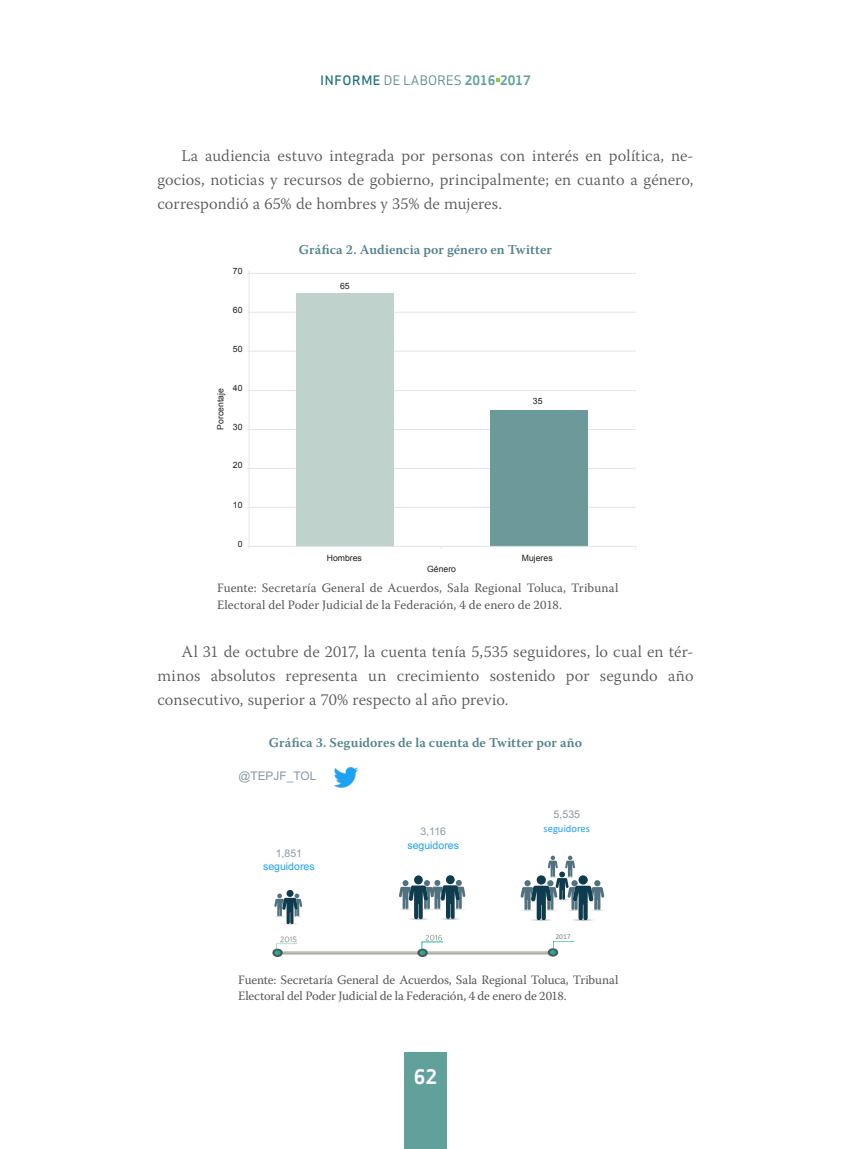
<style>
.page{position:relative;width:851px;height:1149px;background:#fff}
.page>*{position:absolute;margin:0;border:0;box-sizing:border-box;transform-origin:0 0}
.t1{font:700 19.5px "Apex Sans";color:#fff}
.Texto{font:300 16.5px/24px "Warnock Pro";color:#57585a;text-align:justify}
.T_Graf{font:600 13.5px "Warnock Pro";letter-spacing:.005em;color:#53838c}
.Fuente-Notas{font:12.75px/16.5px "Warnock Pro";letter-spacing:-.005em;color:#57585a}
.t2{font:12.75px "Apex Sans";letter-spacing:.02em;color:#53838c}
.t3{font:11.85px "Arial";color:#8899a6}
.t4{font:10.5px/13.6px "Arial";color:#1da1f2;text-align:center}
.t5{font:10.5px/13.6px "Calibri";color:#1da1f2;text-align:center}
.t6{font:8.7px "Arial";color:#1d1d1b}
.t7{font:7.5px "Calibri";color:#808080}
.s1{font-weight:500;color:#1d7079}
.s2{font-weight:700;color:#60a29b}
.s3{color:#8899a6}
.s4{font-family:"Arial";color:#8899a6}
</style>
<div class="page">
<svg style="left:496px;top:79px;width:4px;height:3px"></svg>
<div style="left:404px;top:1051px;width:42px;height:97px;background:#60a29b"></div>
<hr style="left:247px;top:507px;width:388px;height:1px;background:#e0e5eb">
<hr style="left:247px;top:468px;width:388px;height:1px;background:#e0e5eb">
<hr style="left:247px;top:429px;width:388px;height:1px;background:#e0e5eb">
<hr style="left:247px;top:390px;width:388px;height:1px;background:#e0e5eb">
<hr style="left:247px;top:351px;width:388px;height:1px;background:#e0e5eb">
<hr style="left:247px;top:312px;width:388px;height:1px;background:#e0e5eb">
<hr style="left:247px;top:273px;width:388px;height:1px;background:#e0e5eb">
<div style="left:296px;top:293px;width:97px;height:253px;background:#bfd2cc"></div>
<div style="left:490px;top:410px;width:97px;height:136px;background:#6c9a9b"></div>
<hr style="left:247px;top:546px;width:388px;height:1px;background:#e0e5eb">
<hr style="left:249px;top:270px;width:1px;height:276px;background:#e0e5eb">
<img style="left:333px;top:766px;width:25px;height:22px">
<svg style="left:272px;top:948px;width:11px;height:8px"></svg>
<svg style="left:547px;top:947px;width:11px;height:9px"></svg>
<svg style="left:417px;top:948px;width:10px;height:8px"></svg>
<svg style="left:286px;top:889px;width:7px;height:7px"></svg>
<svg style="left:274px;top:893px;width:29px;height:31px"></svg>
<div style="left:414px;top:875px;width:8px;height:9px;background:#0e3b4e;border-radius:50%"></div>
<img style="left:409px;top:918px;width:19px;height:1px">
<svg style="left:446px;top:874px;width:8px;height:9px"></svg>
<img style="left:441px;top:918px;width:19px;height:1px">
<svg style="left:399px;top:879px;width:67px;height:39px"></svg>
<img style="left:573px;top:919px;width:20px;height:1px">
<img style="left:531px;top:919px;width:21px;height:1px">
<svg style="left:520px;top:855px;width:85px;height:64px"></svg>
<svg style="left:275px;top:934px;width:299px;height:20px"></svg>
<div style="left:550px;top:931px;width:33px;height:9px;background:#fff"></div>
<p class="t2" style="left:320px;top:70px;width:212px"><span class="s1">INFORME</span> DE LABORES <span class="s2">2016 2017</span></p>
<p class="Texto" style="left:157px;top:143px;width:537px;text-indent:24px">La audiencia estuvo integrada por personas con interés en política, ne&shy;gocios, noticias y recursos de gobierno, principalmente; en cuanto a género, correspondió a 65% de hombres y 35% de mujeres.</p>
<p class="T_Graf" style="left:299px;top:241px;width:254px">Gráfica 2. Audiencia por género en Twitter</p>
<p class="t6" style="left:340px;top:280px;width:11px">65</p>
<p class="t6" style="left:233px;top:265px;width:11px">70</p>
<p class="t6" style="left:233px;top:304px;width:11px">60</p>
<p class="t6" style="left:233px;top:343px;width:11px">50</p>
<p class="t6" style="left:233px;top:382px;width:11px">40</p>
<p class="t6" style="left:233px;top:421px;width:11px">30</p>
<p class="t6" style="left:233px;top:459px;width:11px">20</p>
<p class="t6" style="left:233px;top:499px;width:11px">10</p>
<p class="t6" style="left:238px;top:538px;width:6px">0</p>
<p class="t6" style="left:215px;top:429px;width:43px;rotate:-90deg">Porcentaje</p>
<p class="t6" style="left:533px;top:395px;width:11px">35</p>
<p class="t6" style="left:327px;top:551px;width:37px">Hombres</p>
<p class="t6" style="left:522px;top:551px;width:32px">Mujeres</p>
<p class="t6" style="left:427px;top:563px;width:30px">Género</p>
<p class="Fuente-Notas" style="left:217px;top:579px;width:403px">Fuente: Secretaría General de Acuerdos, Sala Regional Toluca, Tribunal<br>Electoral del Poder Judicial de la Federación, 4 de enero de 2018.</p>
<p class="Texto" style="left:157px;top:638px;width:537px;text-indent:24px">Al 31 de octubre de 2017, la cuenta tenía 5,535 seguidores, lo cual en tér&shy;minos absolutos representa un crecimiento sostenido por segundo año consecutivo, superior a 70% respecto al año previo.</p>
<p class="T_Graf" style="left:269px;top:734px;width:314px">Gráfica 3. Seguidores de la cuenta de Twitter por año</p>
<p class="t3" style="left:238px;top:767px;width:80px">@TEPJF_TOL</p>
<p class="t4" style="left:263px;top:845px;width:53px"><span class="s3">1,851 </span>seguidores</p>
<p class="t4" style="left:407px;top:824px;width:53px"><span class="s3">3,116 </span>seguidores</p>
<p class="t5" style="left:543px;top:807px;width:48px"><span class="s4">5,535 </span>seguidores</p>
<p class="t7" style="left:555px;top:930px;width:17px">2017</p>
<p class="Fuente-Notas" style="left:238px;top:970px;width:381px">Fuente: Secretaría General de Acuerdos, Sala Regional Toluca, Tribunal<br>Electoral del Poder Judicial de la Federación, 4 de enero de 2018.</p>
<p class="t1" style="left:413px;top:1063px;width:25px">62</p>
</div>
